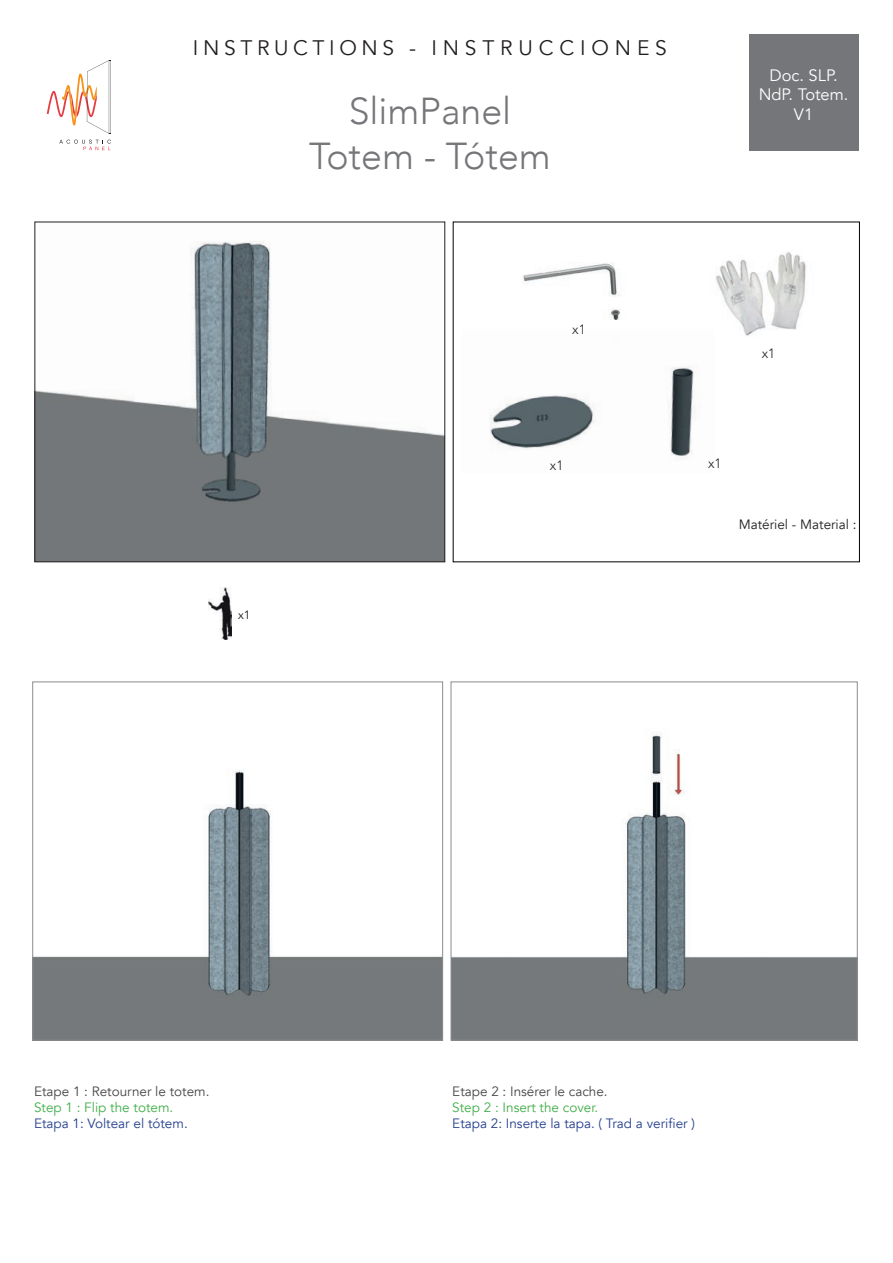
<style>
.page{position:relative;width:893px;height:1263px;background:#fff}
.page>*{position:absolute;margin:0;border:0;box-sizing:border-box;transform-origin:0 0}
.t1{font:300 37.5px "Avenir";color:#757679}
.t2{font:21px "Avenir";letter-spacing:.22em;color:#231f20}
.t3{font:16.5px/19.8px "Avenir";color:#fff;text-align:center}
.t4{font:13.5px "Avenir";color:#253f8e}
.t5{font:13.5px "Avenir";color:#454647}
.t6{font:13.5px "Avenir";color:#40ae49}
.t7{font:13.5px "Avenir";color:#231f20}
.t8{font:300 13.5px "Avenir";color:#231f20}
.t9{font:12px "Avenir";color:#231f20}
</style>
<div class="page">
<div style="left:749px;top:34px;width:109px;height:116px;background:#757679"></div>
<svg style="left:59px;top:140px;width:52px;height:10px"></svg>
<svg style="left:47px;top:60px;width:64px;height:74px"></svg>
<hr style="left:111px;top:60px;width:1px;height:74px;background:#231f20">
<img style="left:37px;top:241px;width:406px;height:319px">
<div style="left:35px;top:222px;width:410px;height:340px;border:1px solid #231f20"></div>
<img style="left:715px;top:252px;width:91px;height:84px">
<img style="left:209px;top:587px;width:23px;height:53px">
<img style="left:522px;top:263px;width:98px;height:57px">
<img style="left:490px;top:366px;width:206px;height:94px">
<img style="left:35px;top:770px;width:406px;height:268px">
<div style="left:33px;top:682px;width:410px;height:358px;border:1px solid #8b8d90"></div>
<img style="left:453px;top:732px;width:402px;height:306px">
<div style="left:451px;top:682px;width:406px;height:358px;border:1px solid #8b8d90"></div>
<h2 class="t2" style="left:193px;top:35px;width:475px">INSTRUCTIONS - I N S T R U C C I O N E S</h2>
<h1 class="t1" style="left:349px;top:89px;width:164px">SlimPanel</h1>
<h1 class="t1" style="left:309px;top:134px;width:243px">Totem - Tótem</h1>
<p class="t3" style="left:759px;top:65px;width:91px">Doc. SLP.<br>NdP. Totem.</p>
<p class="t3" style="left:794px;top:105px;width:21px">V1</p>
<p class="t9" style="left:238px;top:607px;width:14px">x1</p>
<p class="t8" style="left:572px;top:321px;width:15px">x1</p>
<p class="t8" style="left:762px;top:345px;width:15px">x1</p>
<p class="t8" style="left:550px;top:457px;width:15px">x1</p>
<p class="t8" style="left:708px;top:455px;width:15px">x1</p>
<p class="t7" style="left:739px;top:516px;width:119px">Matériel - Material :</p>
<p class="t5" style="left:34px;top:1083px;width:177px">Etape 1 : Retourner le totem.</p>
<p class="t6" style="left:34px;top:1099px;width:141px">Step 1 : Flip the totem.</p>
<p class="t4" style="left:34px;top:1115px;width:155px">Etapa 1: Voltear el tótem.</p>
<p class="t5" style="left:452px;top:1083px;width:157px">Etape 2 : Insérer le cache.</p>
<p class="t6" style="left:452px;top:1099px;width:148px">Step 2 : Insert the cover.</p>
<p class="t4" style="left:452px;top:1115px;width:244px">Etapa 2: Inserte la tapa. ( Trad a verifier )</p>
</div>
